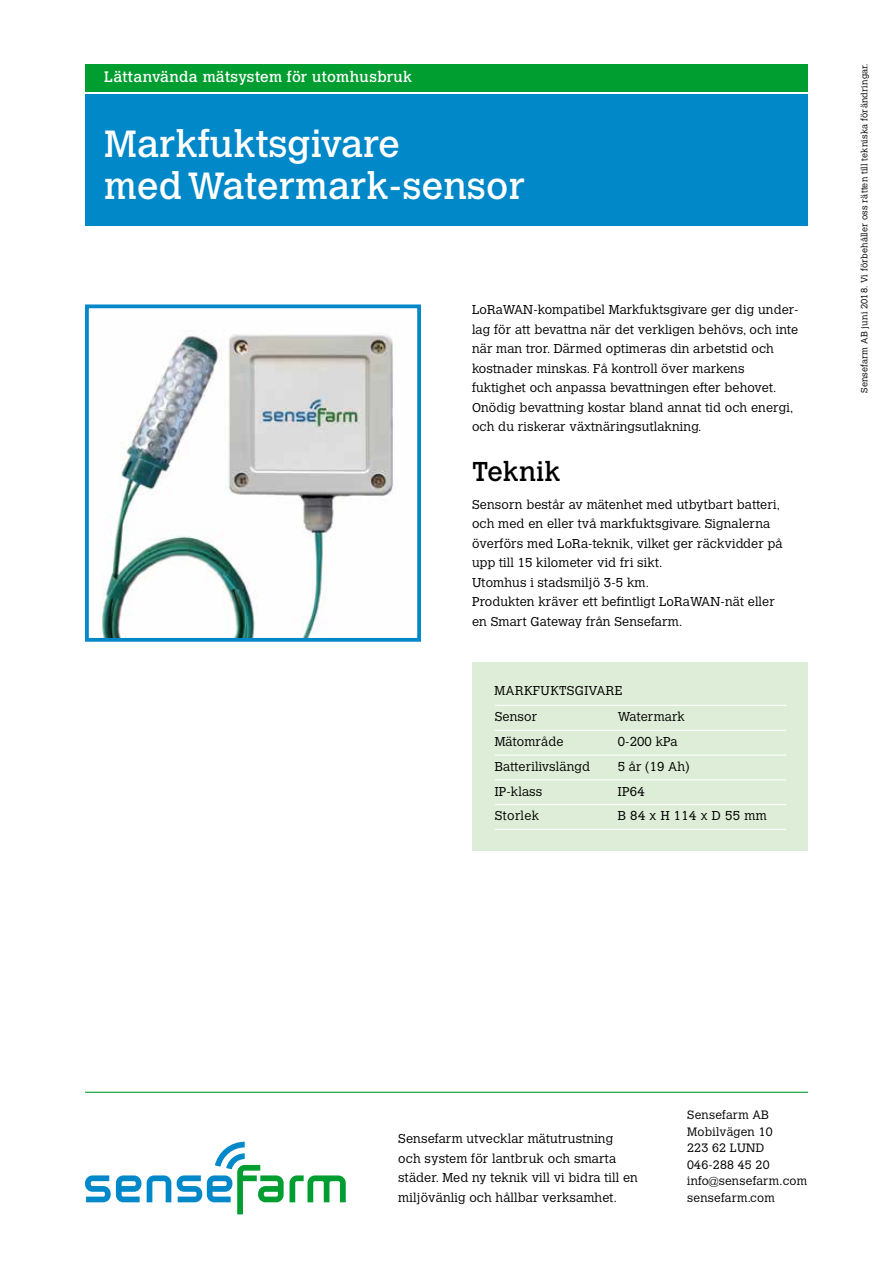
<style>
.page{position:relative;width:893px;height:1263px;background:#fff}
.page>*{position:absolute;margin:0;border:0;box-sizing:border-box;transform-origin:0 0}
.t1{font:37.5px/41.7px "Calvert";letter-spacing:.005em;color:#fff}
.t2{font:27px "Calvert";letter-spacing:.005em;color:#000}
.t3{font:15px "Calvert";letter-spacing:.015em;color:#fff}
.t4{font:300 12.75px/19.5px "Calvert";letter-spacing:.01em;color:#000}
.t5{font:300 12.75px "Calvert";letter-spacing:.03em;color:#000}
.t6{font:300 12px/16.5px "Calvert";letter-spacing:.02em;color:#000}
.t7{font:300 9px "Calvert";letter-spacing:.02em;color:#000}
</style>
<div class="page">
<img style="left:102px;top:334px;width:293px;height:303px">
<div style="left:85px;top:304px;width:336px;height:338px;border:4px solid #0088c9"></div>
<div style="left:85px;top:94px;width:723px;height:132px;background:#0088c9"></div>
<svg style="left:147px;top:1175px;width:24px;height:27px"></svg>
<svg style="left:85px;top:1175px;width:56px;height:27px"></svg>
<svg style="left:290px;top:1175px;width:56px;height:27px"></svg>
<svg style="left:177px;top:1142px;width:107px;height:72px"></svg>
<hr style="left:85px;top:1092px;width:723px;height:1px;background:#009d30">
<div style="left:85px;top:64px;width:723px;height:27px;background:#009d30"></div>
<div style="left:472px;top:662px;width:336px;height:189px;background:#deedd7"></div>
<hr style="left:495px;top:730px;width:291px;height:1px;background:#fff">
<hr style="left:495px;top:754px;width:291px;height:2px;background:#fff">
<hr style="left:495px;top:779px;width:291px;height:1px;background:#fff">
<hr style="left:495px;top:804px;width:291px;height:1px;background:#fff">
<hr style="left:495px;top:829px;width:291px;height:1px;background:#fff">
<hr style="left:495px;top:705px;width:291px;height:1px;background:#fff">
<p class="t3" style="left:104px;top:68px;width:309px">Lättanvända mätsystem för utomhusbruk</p>
<p class="t7" style="left:859px;top:393px;width:331px;rotate:-90deg">Sensefarm AB juni 2018. Vi förbehåller oss rätten till tekniska förändringar.</p>
<h1 class="t1" style="left:104px;top:123px;width:422px">Markfuktsgivare<br>med Watermark-sensor</h1>
<p class="t4" style="left:472px;top:300px;width:328px">LoRaWAN-kompatibel Markfuktsgivare ger dig under&shy;lag för att bevattna när det verkligen behövs, och inte när man tror. Därmed optimeras din arbetstid och kostnader minskas. Få kontroll över markens fuktighet och anpassa bevattningen efter behovet.<br>Onödig bevattning kostar bland annat tid och energi, och du riskerar växtnäringsutlakning.</p>
<h2 class="t2" style="left:472px;top:455px;width:90px">Teknik</h2>
<p class="t4" style="left:472px;top:495px;width:312px">Sensorn består av mätenhet med utbytbart batteri, och med en eller två markfuktsgivare. Signalerna överförs med LoRa-teknik, vilket ger räckvidder på upp till 15 kilometer vid fri sikt.<br>Utomhus i stadsmiljö 3-5 km.<br>Produkten kräver ett befintligt LoRaWAN-nät eller en Smart Gateway från Sensefarm.</p>
<p class="t5" style="left:494px;top:683px;width:130px">MARKFUKTSGIVARE</p>
<p class="t4" style="left:495px;top:707px;width:44px">Sensor</p>
<p class="t4" style="left:618px;top:707px;width:69px">Watermark</p>
<p class="t4" style="left:495px;top:732px;width:70px">Mätområde</p>
<p class="t4" style="left:618px;top:732px;width:61px">0-200 kPa</p>
<p class="t4" style="left:495px;top:757px;width:97px">Batterilivslängd</p>
<p class="t4" style="left:618px;top:757px;width:73px">5 år (19 Ah)</p>
<p class="t4" style="left:495px;top:781px;width:49px">IP-klass</p>
<p class="t4" style="left:618px;top:781px;width:29px">IP64</p>
<p class="t5" style="left:495px;top:809px;width:46px">Storlek</p>
<p class="t4" style="left:618px;top:806px;width:151px">B 84 x H 114 x D 55 mm</p>
<p class="t4" style="left:398px;top:1129px;width:241px">Sensefarm utvecklar mätutrustning och system för lantbruk och smarta städer. Med ny teknik vill vi bidra till en miljövänlig och hållbar verksamhet.</p>
<p class="t6" style="left:687px;top:1107px;width:122px">Sensefarm AB<br>Mobilvägen 10<br>223 62 LUND<br>046-288 45 20 info@sensefarm.com sensefarm.com</p>
</div>
